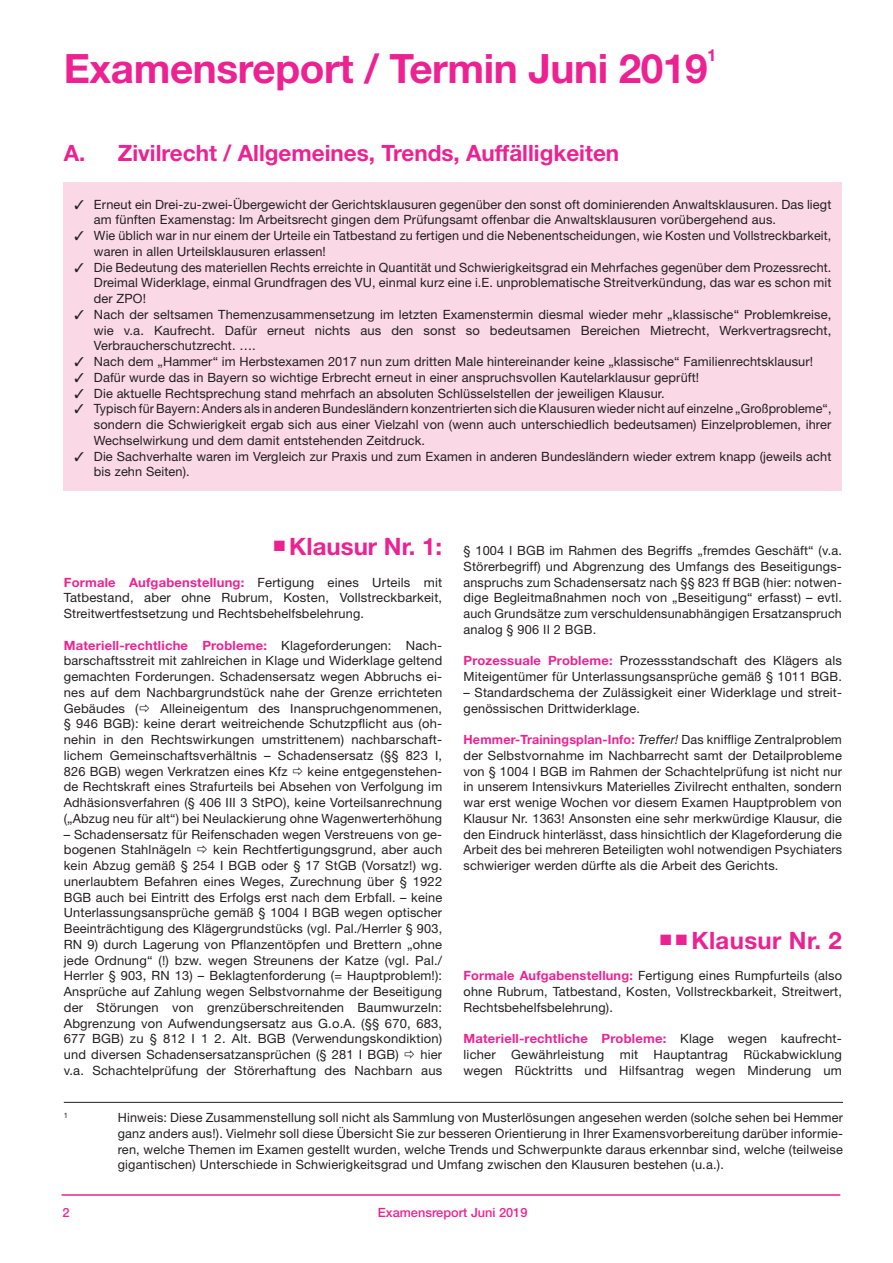
<style>
.page{position:relative;width:893px;height:1263px;background:#fff}
.page>*{position:absolute;margin:0;border:0;box-sizing:border-box;transform-origin:0 0}
.t1{font:700 40.5px "Helvetica Neue LT";letter-spacing:-.01em;color:#ed2292}
.t2{font:700 24px "Helvetica Neue LT";letter-spacing:.01em;color:#ed2292}
.t3{font:700 22.5px "Helvetica Neue LT";color:#ed2292}
.t4{font:700 16.65px "Helvetica Neue LT";color:#ed2292}
.t5{font:12.75px/15.8px "Helvetica Neue LT";letter-spacing:.01em;color:#231f20;text-align:justify}
.t6{font:500 12.75px "Helvetica Neue LT";color:#ed2292}
.t7{font:7.5px "Helvetica Neue LT";color:#231f20}
.s1{font-weight:700;color:#ed2292}
.s2{font-style:italic}
</style>
<div class="page">
<hr style="left:62px;top:1194px;width:778px;height:2px;background:#ed2292">
<hr style="left:64px;top:1102px;width:779px;height:1px;background:#231f20">
<div style="left:64px;top:183px;width:778px;height:308px;background:#fad8e6"></div>
<h1 class="t1" style="left:64px;top:43px;width:645px">Examensreport / Termin Juni 2019</h1>
<h3 class="t4" style="left:707px;top:45px;width:11px">1</h3>
<h3 class="t3" style="left:64px;top:139px;width:557px">A. Zivilrecht / Allgemeines, Trends, Auffälligkeiten</h3>
<p class="t5" style="left:94px;top:196px;width:739px;text-indent:-19px">✓ Erneut ein Drei-zu-zwei-Übergewicht der Gerichtsklausuren gegenüber den sonst oft dominierenden Anwaltsklausuren. Das liegt am fünften Examenstag: Im Arbeitsrecht gingen dem Prüfungsamt offenbar die Anwaltsklausuren vorübergehend aus.</p>
<p class="t5" style="left:94px;top:227px;width:739px;text-indent:-20px">✓ Wie üblich war in nur einem der Urteile ein Tatbestand zu fertigen und die Nebenentscheidungen, wie Kosten und Vollstreckbarkeit, waren in allen Urteilsklausuren erlassen!</p>
<p class="t5" style="left:94px;top:259px;width:739px;text-indent:-20px">✓ Die Bedeutung des materiellen Rechts erreichte in Quantität und Schwierigkeitsgrad ein Mehrfaches gegenüber dem Prozessrecht.<br>Dreimal Widerklage, einmal Grundfragen des VU, einmal kurz eine i.E. unproblematische Streitverkündung, das war es schon mit der ZPO!</p>
<p class="t5" style="left:94px;top:306px;width:739px;text-indent:-20px">✓ Nach der seltsamen Themenzusammensetzung im letzten Examenstermin diesmal wieder mehr „klassische“ Problemkreise, wie v.a. Kaufrecht. Dafür erneut nichts aus den sonst so bedeutsamen Bereichen Mietrecht, Werkvertragsrecht, Verbraucherschutzrecht. ….</p>
<p class="t5" style="left:74px;top:353px;width:740px">✓ Nach dem „Hammer“ im Herbstexamen 2017 nun zum dritten Male hintereinander keine „klassische“ Familienrechtsklausur!</p>
<p class="t5" style="left:74px;top:369px;width:626px">✓ Dafür wurde das in Bayern so wichtige Erbrecht erneut in einer anspruchsvollen Kautelarklausur geprüft!</p>
<p class="t5" style="left:74px;top:385px;width:592px">✓ Die aktuelle Rechtsprechung stand mehrfach an absoluten Schlüsselstellen der jeweiligen Klausur.</p>
<p class="t5" style="left:94px;top:401px;width:739px;text-indent:-20px">✓ Typisch für Bayern: Anders als in anderen Bundesländern konzentrierten sich die Klausuren wieder nicht auf einzelne „Großprobleme“, sondern die Schwierigkeit ergab sich aus einer Vielzahl von (wenn auch unterschiedlich bedeutsamen) Einzelproblemen, ihrer Wechselwirkung und dem damit entstehenden Zeitdruck.</p>
<p class="t5" style="left:94px;top:448px;width:739px;text-indent:-20px">✓ Die Sachverhalte waren im Vergleich zur Praxis und zum Examen in anderen Bundesländern wieder extrem knapp (jeweils acht bis zehn Seiten).</p>
<h2 class="t2" style="left:274px;top:532px;width:170px">■ Klausur Nr. 1:</h2>
<p class="t5" style="left:64px;top:574px;width:380px"><span class="s1">Formale Aufgabenstellung:</span> Fertigung eines Urteils mit Tatbestand, aber ohne Rubrum, Kosten, Vollstreckbarkeit, Streitwertfestsetzung und Rechtsbehelfsbelehrung.</p>
<p class="t5" style="left:64px;top:637px;width:380px"><span class="s1">Materiell-rechtliche Probleme:</span> Klageforderungen: Nach&shy;barschaftsstreit mit zahlreichen in Klage und Widerklage geltend gemachten Forderungen. Schadensersatz wegen Abbruchs ei&shy;nes auf dem Nachbargrundstück nahe der Grenze errichteten Gebäudes (</p>
<p class="t5" style="left:64px;top:700px;width:380px;text-indent:97px">Alleineigentum des Inanspruchgenommenen, § 946 BGB): keine derart weitreichende Schutzpflicht aus (oh&shy;nehin in den Rechtswirkungen umstrittenem) nachbarschaft&shy;lichem Gemeinschaftsverhältnis – Schadensersatz (§§ 823 I, 826 BGB) wegen Verkratzen eines Kfz</p>
<p class="t5" style="left:64px;top:763px;width:380px;text-indent:244px">keine entgegenstehen&shy;de Rechtskraft eines Strafurteils bei Absehen von Verfolgung im Adhäsionsverfahren (§ 406 III 3 StPO), keine Vorteilsanrechnung („Abzug neu für alt“) bei Neulackierung ohne Wagenwerterhöhung</p>
<p class="t5" style="left:64px;top:826px;width:380px">– Schadensersatz für Reifenschaden wegen Verstreuens von ge&shy;bogenen Stahlnägeln</p>
<p class="t5" style="left:64px;top:842px;width:380px;text-indent:149px">kein Rechtfertigungsgrund, aber auch kein Abzug gemäß § 254 I BGB oder § 17 StGB (Vorsatz!) wg. unerlaubtem Befahren eines Weges, Zurechnung über § 1922<br>BGB auch bei Eintritt des Erfolgs erst nach dem Erbfall. – keine Unterlassungsansprüche gemäß § 1004 I BGB wegen optischer Beeinträchtigung des Klägergrundstücks (vgl. Pal./Herrler § 903, RN 9) durch Lagerung von Pflanzentöpfen und Brettern „ohne jede Ordnung“ (!) bzw. wegen Streunens der Katze (vgl. Pal./ Herrler § 903, RN 13) – Beklagtenforderung (= Hauptproblem!):<br>Ansprüche auf Zahlung wegen Selbstvornahme der Beseitigung der Störungen von grenzüberschreitenden Baumwurzeln:<br>Abgrenzung von Aufwendungsersatz aus G.o.A. (§§ 670, 683, 677 BGB) zu § 812 I 1 2. Alt. BGB (Verwendungskondiktion) und diversen Schadensersatzansprüchen (§ 281 I BGB)</p>
<p class="t5" style="left:64px;top:1046px;width:380px;text-align:right">hier<br>v.a. Schachtelprüfung der Störerhaftung des Nachbarn aus</p>
<p class="t5" style="left:463px;top:542px;width:380px">§ 1004 I BGB im Rahmen des Begriffs „fremdes Geschäft“ (v.a.<br>Störerbegriff) und Abgrenzung des Umfangs des Beseitigungs&shy;anspruchs zum Schadensersatz nach §§ 823 ff BGB (hier: notwen&shy;dige Begleitmaßnahmen noch von „Beseitigung“ erfasst) – evtl. auch Grundsätze zum verschuldensunabhängigen Ersatzanspruch analog § 906 II 2 BGB.</p>
<p class="t5" style="left:463px;top:653px;width:380px"><span class="s1">Prozessuale Probleme:</span> Prozessstandschaft des Klägers als<br>Miteigentümer für Unterlassungsansprüche gemäß § 1011 BGB.</p>
<p class="t5" style="left:463px;top:684px;width:380px">– Standardschema der Zulässigkeit einer Widerklage und streit&shy;genössischen Drittwiderklage.</p>
<p class="t5" style="left:463px;top:731px;width:380px"><span class="s1">Hemmer-Trainingsplan-Info:</span> <span class="s2">Treffer!</span> Das knifflige Zentralproblem der Selbstvornahme im Nachbarrecht samt der Detailprobleme von § 1004 I BGB im Rahmen der Schachtelprüfung ist nicht nur in unserem Intensivkurs Materielles Zivilrecht enthalten, sondern war erst wenige Wochen vor diesem Examen Hauptproblem von Klausur Nr. 1363! Ansonsten eine sehr merkwürdige Klausur, die den Eindruck hinterlässt, dass hinsichtlich der Klageforderung die Arbeit des bei mehreren Beteiligten wohl notwendigen Psychiaters schwieriger werden dürfte als die Arbeit des Gerichts.</p>
<h2 class="t2" style="left:660px;top:925px;width:183px">■ ■ Klausur Nr. 2</h2>
<p class="t5" style="left:463px;top:968px;width:380px"><span class="s1">Formale Aufgabenstellung:</span> Fertigung eines Rumpfurteils (also ohne Rubrum, Tatbestand, Kosten, Vollstreckbarkeit, Streitwert, Rechtsbehelfsbelehrung).</p>
<p class="t5" style="left:463px;top:1031px;width:380px"><span class="s1">Materiell-rechtliche Probleme:</span> Klage wegen kaufrecht&shy;licher Gewährleistung mit Hauptantrag Rückabwicklung wegen Rücktritts und Hilfsantrag wegen Minderung um</p>
<p class="t7" style="left:64px;top:1111px;width:6px">1</p>
<p class="t5" style="left:118px;top:1109px;width:727px">Hinweis: Diese Zusammenstellung soll nicht als Sammlung von Musterlösungen angesehen werden (solche sehen bei Hemmer ganz anders aus!). Vielmehr soll diese Übersicht Sie zur besseren Orientierung in Ihrer Examensvorbereitung darüber informie&shy;ren, welche Themen im Examen gestellt wurden, welche Trends und Schwerpunkte daraus erkennbar sind, welche (teilweise gigantischen) Unterschiede in Schwierigkeitsgrad und Umfang zwischen den Klausuren bestehen (u.a.).</p>
<p class="t6" style="left:62px;top:1204px;width:9px">2</p>
<p class="t6" style="left:378px;top:1204px;width:151px">Examensreport Juni 2019</p>
</div>
